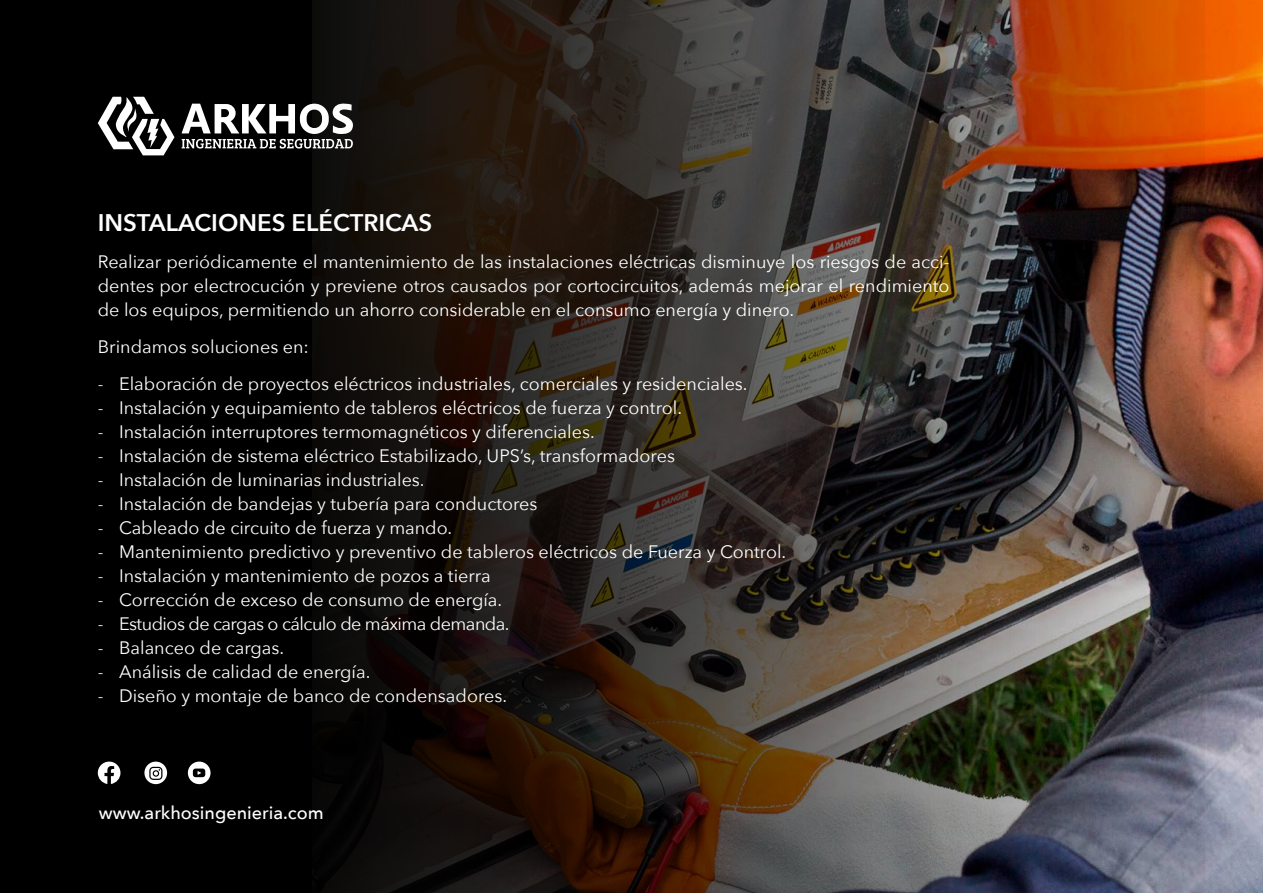
<style>
.page{position:relative;width:1263px;height:893px;background:#fff}
.page>*{position:absolute;margin:0;border:0;box-sizing:border-box;transform-origin:0 0}
.t1{font:600 24px "Avenir Next";color:#fff}
.t2{font:18px/24px "Avenir Next";color:#fff;text-align:justify}
.t3{font:18px "Avenir Next";letter-spacing:-.03em;color:#fff}
.t4{font:500 18px "Avenir Next";color:#fff}
</style>
<div class="page">
<div style="left:0;top:0;width:417px;height:893px;background:#000"></div>
<img style="left:1205px;top:0;width:57px;height:893px">
<img style="left:163px;top:0;width:1042px;height:893px">
<svg style="left:98px;top:97px;width:255px;height:58px"></svg>
<svg style="left:98px;top:762px;width:22px;height:22px"></svg>
<svg style="left:188px;top:762px;width:23px;height:22px"></svg>
<svg style="left:144px;top:762px;width:23px;height:22px"></svg>
<svg style="left:1262px;top:0;width:1px;height:893px"></svg>
<h1 class="t1" style="left:98px;top:202px;width:336px">INSTALACIONES ELÉCTRICAS</h1>
<p class="t2" style="left:98px;top:249px;width:853px">Realizar periódicamente el mantenimiento de las instalaciones eléctricas disminuye los riesgos de acci&shy;dentes por electrocución y previene otros causados por cortocircuitos, además mejorar el rendimiento de los equipos, permitiendo un ahorro considerable en el consumo energía y dinero.</p>
<p class="t2" style="left:98px;top:334px;width:213px">Brindamos soluciones en:</p>
<p class="t2" style="left:98px;top:371px;width:651px">- Elaboración de proyectos eléctricos industriales, comerciales y residenciales.</p>
<p class="t2" style="left:98px;top:395px;width:586px">- Instalación y equipamiento de tableros eléctricos de fuerza y control.</p>
<p class="t2" style="left:98px;top:418px;width:498px">- Instalación interruptores termomagnéticos y diferenciales.</p>
<p class="t2" style="left:98px;top:442px;width:579px">- Instalación de sistema eléctrico Estabilizado, UPS’s, transformadores</p>
<p class="t2" style="left:98px;top:466px;width:328px">- Instalación de luminarias industriales.</p>
<p class="t2" style="left:98px;top:490px;width:441px">- Instalación de bandejas y tubería para conductores</p>
<p class="t2" style="left:98px;top:514px;width:356px">- Cableado de circuito de fuerza y mando.</p>
<p class="t2" style="left:98px;top:538px;width:690px">- Mantenimiento predictivo y preventivo de tableros eléctricos de Fuerza y Control.</p>
<p class="t2" style="left:98px;top:562px;width:394px">- Instalación y mantenimiento de pozos a tierra</p>
<p class="t2" style="left:98px;top:586px;width:406px">- Corrección de exceso de consumo de energía.</p>
<p class="t3" style="left:98px;top:608px;width:413px">- Estudios de cargas o cálculo de máxima demanda.</p>
<p class="t2" style="left:98px;top:634px;width:188px">- Balanceo de cargas.</p>
<p class="t2" style="left:98px;top:658px;width:274px">- Análisis de calidad de energía.</p>
<p class="t2" style="left:98px;top:682px;width:411px">- Diseño y montaje de banco de condensadores.</p>
<p class="t4" style="left:99px;top:797px;width:226px">www.arkhosingenieria.com</p>
</div>
